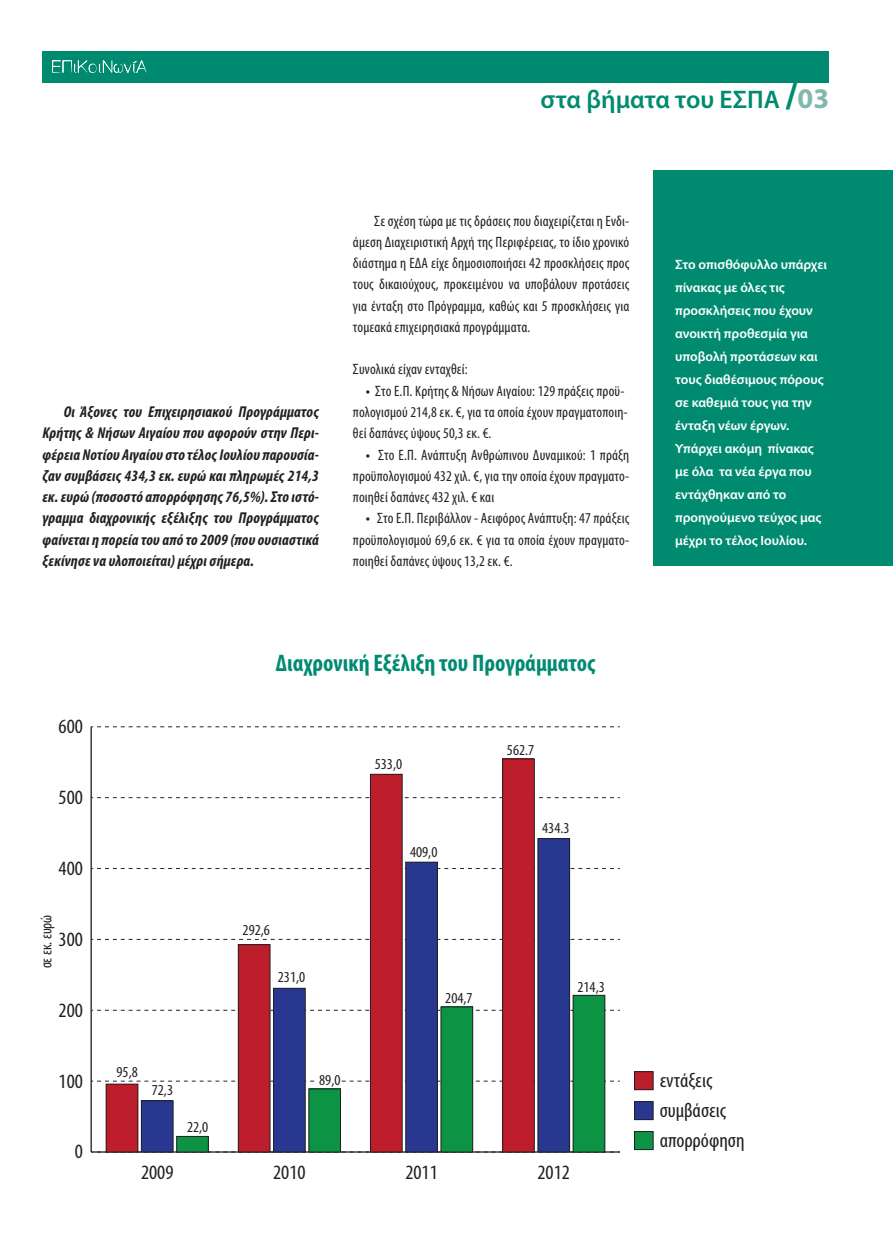
<style>
.page{position:relative;width:893px;height:1234px;background:#fff}
.page>*{position:absolute;margin:0;border:0;box-sizing:border-box;transform-origin:0 0}
.t1{font:600 25.5px "Myriad Pro";color:#008b71}
.t2{font:700 condensed 24px "Myriad Pro";color:#008b71}
.t3{font:condensed 20.4px "Myriad Pro";color:#231f20;scale:1.04 1}
.t4{font:italic 700 condensed 15.75px/21.3px "Myriad Pro";letter-spacing:.01em;color:#231f20;text-align:justify}
.t5{font:condensed 15.75px "Myriad Pro";color:#231f20}
.t6{font:condensed 15.3px "Myriad Pro";color:#231f20;scale:1.04 1}
.t7{font:condensed 15px/21.3px "Myriad Pro";letter-spacing:.01em;color:#231f20;text-align:justify}
.t8{font:600 13.5px/23px "Myriad Pro";color:#fff}
.s1{font-weight:700;font-size:37.5px}
.s2{font-weight:700;font-size:28.5px;color:#82b7ac}
.s3{font-weight:700}
</style>
<div class="page">
<div style="left:43px;top:51px;width:786px;height:32px;background:#008b71"></div>
<svg style="left:52px;top:60px;width:95px;height:13px"></svg>
<div style="left:653px;top:170px;width:240px;height:396px;background:#008b71"></div>
<hr style="left:91px;top:1150px;width:529px;height:2px;background:#231f20">
<hr style="left:91px;top:726px;width:1px;height:425px;background:#231f20">
<svg style="left:92px;top:1151px;width:528px;height:1px"></svg>
<svg style="left:91px;top:1080px;width:529px;height:1px"></svg>
<svg style="left:91px;top:1009px;width:529px;height:1px"></svg>
<svg style="left:91px;top:938px;width:529px;height:1px"></svg>
<svg style="left:92px;top:868px;width:528px;height:1px"></svg>
<svg style="left:91px;top:797px;width:529px;height:1px"></svg>
<svg style="left:91px;top:726px;width:529px;height:1px"></svg>
<div style="left:177px;top:1136px;width:31px;height:15px;background:#0d9344"></div>
<div style="left:176px;top:1135px;width:33px;height:16px;border:1px solid #231f20"></div>
<div style="left:309px;top:1088px;width:31px;height:63px;background:#0d9344"></div>
<div style="left:308px;top:1088px;width:33px;height:63px;border:1px solid #231f20"></div>
<div style="left:441px;top:1006px;width:32px;height:145px;background:#0d9344"></div>
<div style="left:441px;top:1006px;width:32px;height:145px;border:1px solid #231f20"></div>
<div style="left:573px;top:995px;width:32px;height:156px;background:#0d9344"></div>
<div style="left:573px;top:994px;width:32px;height:157px;border:1px solid #231f20"></div>
<div style="left:141px;top:1100px;width:32px;height:51px;background:#283890"></div>
<div style="left:141px;top:1100px;width:32px;height:51px;border:1px solid #231f20"></div>
<div style="left:274px;top:988px;width:31px;height:163px;background:#283890"></div>
<div style="left:273px;top:987px;width:33px;height:164px;border:1px solid #231f20"></div>
<div style="left:406px;top:862px;width:31px;height:289px;background:#283890"></div>
<div style="left:405px;top:861px;width:33px;height:290px;border:1px solid #231f20"></div>
<div style="left:538px;top:838px;width:32px;height:313px;background:#283890"></div>
<div style="left:538px;top:838px;width:32px;height:313px;border:1px solid #231f20"></div>
<div style="left:106px;top:1083px;width:32px;height:68px;background:#be1d2c"></div>
<div style="left:106px;top:1083px;width:32px;height:68px;border:1px solid #231f20"></div>
<div style="left:238px;top:944px;width:32px;height:207px;background:#be1d2c"></div>
<div style="left:238px;top:944px;width:32px;height:207px;border:1px solid #231f20"></div>
<div style="left:370px;top:774px;width:32px;height:377px;background:#be1d2c"></div>
<div style="left:370px;top:773px;width:32px;height:378px;border:1px solid #231f20"></div>
<div style="left:503px;top:758px;width:31px;height:393px;background:#be1d2c"></div>
<div style="left:502px;top:758px;width:33px;height:393px;border:1px solid #231f20"></div>
<div style="left:634px;top:1131px;width:19px;height:18px;background:#0d9344"></div>
<div style="left:634px;top:1130px;width:19px;height:19px;border:1px solid #231f20"></div>
<div style="left:634px;top:1101px;width:19px;height:18px;background:#283890"></div>
<div style="left:634px;top:1100px;width:19px;height:19px;border:1px solid #231f20"></div>
<div style="left:634px;top:1071px;width:19px;height:18px;background:#be1d2c"></div>
<div style="left:634px;top:1071px;width:19px;height:18px;border:1px solid #231f20"></div>
<div style="left:316px;top:1067px;width:24px;height:19px;background:#fff"></div>
<h1 class="t1" style="left:541px;top:83px;width:290px">στα βήματα του ΕΣΠΑ <span class="s1">/</span><span class="s2">03</span></h1>
<p class="t4" style="left:43px;top:400px;width:278px;text-indent:21px">Οι Άξονες του Επιχειρησιακού Προγράμματος Κρήτης &amp; Νήσων Αιγαίου που αφορούν στην Περι&shy;φέρεια Νοτίου Αιγαίου στο τέλος Ιουλίου παρουσία&shy;ζαν συμβάσεις 434,3 εκ. ευρώ και πληρωμές 214,3 εκ. ευρώ (ποσοστό απορρόφησης 76,5%). Στο ιστό&shy;γραμμα διαχρονικής εξέλιξης του Προγράμματος φαίνεται η πορεία του από το 2009 (που ουσιαστικά ξεκίνησε να υλοποιείται) μέχρι σήμερα.</p>
<p class="t7" style="left:353px;top:210px;width:278px;text-indent:21px">Σε σχέση τώρα με τις δράσεις που διαχειρίζεται η Ενδι&shy;άμεση Διαχειριστική Αρχή της Περιφέρειας, το ίδιο χρονικό διάστημα η ΕΔΑ είχε δημοσιοποιήσει 42 προσκλήσεις προς τους δικαιούχους, προκειμένου να υποβάλουν προτάσεις για ένταξη στο Πρόγραμμα, καθώς και 5 προσκλήσεις για τομεακά επιχειρησιακά προγράμματα.</p>
<p class="t7" style="left:353px;top:358px;width:116px">Συνολικά είχαν ενταχθεί:</p>
<p class="t7" style="left:353px;top:380px;width:276px;text-align:left;text-indent:13px"><span class="s3">•</span> Στο Ε.Π. Κρήτης &amp; Νήσων Αιγαίου: 129 πράξεις προϋ&shy;πολογισμού 214,8 εκ. €, για τα οποία έχουν πραγματοποιη&shy;θεί δαπάνες ύψους 50,3 εκ. €.</p>
<p class="t7" style="left:353px;top:443px;width:278px;text-indent:13px"><span class="s3">•</span> Στο Ε.Π. Ανάπτυξη Ανθρώπινου Δυναμικού: 1 πράξη προϋπολογισμού 432 χιλ. €, για την οποία έχουν πραγματο&shy;ποιηθεί δαπάνες 432 χιλ. € και</p>
<p class="t7" style="left:353px;top:507px;width:278px;text-indent:13px"><span class="s3">•</span> Στο Ε.Π. Περιβάλλον - Αειφόρος Ανάπτυξη: 47 πράξεις προϋπολογισμού 69,6 εκ. € για τα οποία έχουν πραγματο&shy;ποιηθεί δαπάνες ύψους 13,2 εκ. €.</p>
<p class="t8" style="left:675px;top:252px;width:153px">Στο οπισθόφυλλο υπάρχει πίνακας με όλες τις προσκλήσεις που έχουν ανοικτή προθεσμία για υποβολή προτάσεων και τους διαθέσιμους πόρους σε καθεμιά τους για την ένταξη νέων έργων.<br>Υπάρχει ακόμη πίνακας με όλα τα νέα έργα που εντάχθηκαν από το προηγούμενο τεύχος μας μέχρι το τέλος Ιουλίου.</p>
<h3 class="t3" style="left:59px;top:714px;width:25px">600</h3>
<h3 class="t3" style="left:59px;top:784px;width:25px">500</h3>
<h3 class="t3" style="left:59px;top:855px;width:25px">400</h3>
<p class="t5" style="left:37px;top:968px;width:55px;rotate:-90deg">σε εκ. ευρώ</p>
<h3 class="t3" style="left:59px;top:926px;width:25px">300</h3>
<h3 class="t3" style="left:59px;top:997px;width:25px">200</h3>
<h3 class="t3" style="left:59px;top:1068px;width:25px">100</h3>
<h3 class="t3" style="left:75px;top:1138px;width:9px">0</h3>
<h2 class="t2" style="left:276px;top:647px;width:321px">Διαχρονική Εξέλιξη του Προγράμματος</h2>
<p class="t6" style="left:375px;top:754px;width:28px">533,0</p>
<p class="t6" style="left:410px;top:842px;width:28px">409,0</p>
<p class="t6" style="left:507px;top:740px;width:28px">562.7</p>
<p class="t6" style="left:542px;top:818px;width:28px">434.3</p>
<p class="t6" style="left:243px;top:920px;width:28px">292,6</p>
<p class="t6" style="left:278px;top:967px;width:28px">231,0</p>
<p class="t6" style="left:445px;top:988px;width:28px">204,7</p>
<p class="t6" style="left:577px;top:977px;width:28px">214,3</p>
<p class="t6" style="left:117px;top:1062px;width:22px">95,8</p>
<p class="t6" style="left:152px;top:1080px;width:22px">72,3</p>
<p class="t6" style="left:187px;top:1116px;width:22px">22,0</p>
<p class="t6" style="left:319px;top:1069px;width:22px">89,0</p>
<h3 class="t3" style="left:141px;top:1159px;width:33px">2009</h3>
<h3 class="t3" style="left:273px;top:1159px;width:33px">2010</h3>
<h3 class="t3" style="left:405px;top:1159px;width:33px">2011</h3>
<h3 class="t3" style="left:537px;top:1159px;width:33px">2012</h3>
<h3 class="t3" style="left:660px;top:1067px;width:52px">εντάξεις</h3>
<h3 class="t3" style="left:660px;top:1097px;width:66px">συμβάσεις</h3>
<h3 class="t3" style="left:660px;top:1127px;width:83px">απορρόφηση</h3>
</div>
